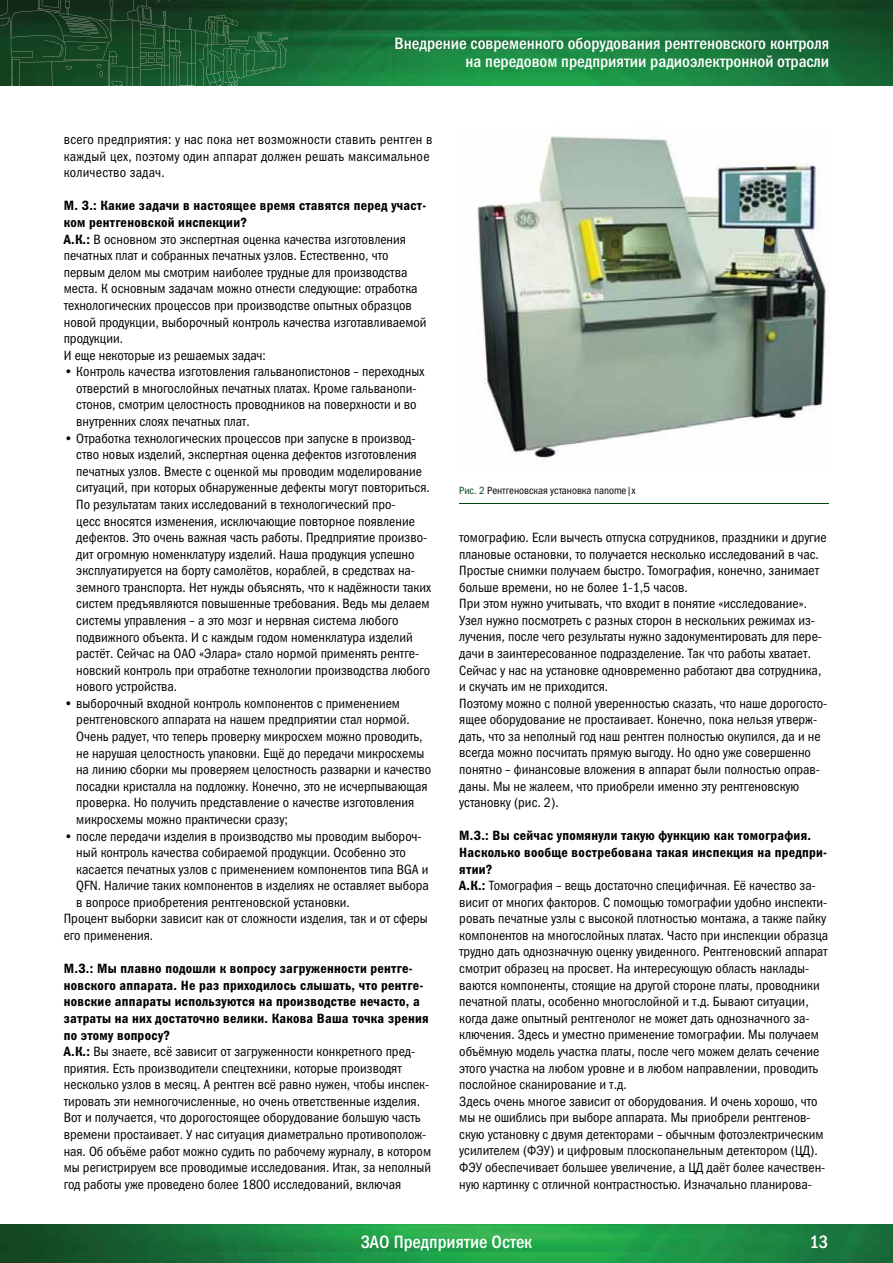
<style>
.page{position:relative;width:893px;height:1263px;background:#fff}
.page>*{position:absolute;margin:0;border:0;box-sizing:border-box;transform-origin:0 0}
.t1{font:18px "Franklin Gothic Medi Cond C";color:#fff}
.t2{font:16.5px/18px "Franklin Gothic Medi Cond C";color:#fff;text-align:right}
.t3{font:13.5px/16.6px "Franklin Gothic Book Cond C";color:#000}
.t4{font:13.5px/16.6px "Franklin Gothic Demi Cond C";letter-spacing:.02em;color:#000}
.t5{font:13.5px/16.6px "Franklin Gothic Book Cond C";letter-spacing:.02em;color:#000}
.t6{font:10.5px "Franklin Gothic Book Cond C";color:#000}
.s1{font-family:"Franklin Gothic Demi Cond C"}
.s2{color:#004712}
</style>
<div class="page">
<img style="left:0;top:1225px;width:893px;height:38px">
<img style="left:0;top:0;width:893px;height:85px">
<svg style="left:11px;top:85px;width:226px;height:1px"></svg>
<img style="left:9px;top:0;width:161px;height:85px">
<img style="left:0;top:0;width:7px;height:16px">
<svg style="left:0;top:16px;width:10px;height:10px"></svg>
<hr style="left:459px;top:503px;width:370px;height:1px;background:#004712">
<img style="left:477px;top:135px;width:352px;height:323px">
<p class="t2" style="left:395px;top:34px;width:436px">Внедрение современного оборудования рентгеновского контроля на передовом предприятии радиоэлектронной отрасли</p>
<p class="t5" style="left:64px;top:131px;width:370px">всего предприятия: у нас пока нет возможности ставить рентген в каждый цех, поэтому один аппарат должен решать максимальное количество задач.</p>
<p class="t4" style="left:64px;top:197px;width:364px">М. З.: Какие задачи в настоящее время ставятся перед участ&shy;ком рентгеновской инспекции?</p>
<p class="t3" style="left:64px;top:231px;width:364px"><span class="s1">А.К.:</span> В основном это экспертная оценка качества изготовления печатных плат и собранных печатных узлов. Естественно, что первым делом мы смотрим наиболее трудные для производства места. К основным задачам можно отнести следующие: отработка технологических процессов при производстве опытных образцов новой продукции, выборочный контроль качества изготавливаемой продукции.<br>И еще некоторые из решаемых задач:</p>
<p class="t3" style="left:76px;top:363px;width:350px;text-indent:-13px">• Контроль качества изготовления гальванопистонов – переходных отверстий в многослойных печатных платах. Кроме гальванопи&shy;стонов, смотрим целостность проводников на поверхности и во внутренних слоях печатных плат.</p>
<p class="t3" style="left:76px;top:430px;width:356px;text-indent:-13px">• Отработка технологических процессов при запуске в производ&shy;ство новых изделий, экспертная оценка дефектов изготовления печатных узлов. Вместе с оценкой мы проводим моделирование ситуаций, при которых обнаруженные дефекты могут повториться.<br>По результатам таких исследований в технологический про-<br>цесс вносятся изменения, исключающие повторное появление дефектов. Это очень важная часть работы. Предприятие произво&shy;дит огромную номенклатуру изделий. Наша продукция успешно эксплуатируется на борту самолётов, кораблей, в средствах на&shy;земного транспорта. Нет нужды объяснять, что к надёжности таких систем предъявляются повышенные требования. Ведь мы делаем системы управления – а это мозг и нервная система любого подвижного объекта. И с каждым годом номенклатура изделий растёт. Сейчас на ОАО «Элара» стало нормой применять рентге&shy;новский контроль при отработке технологии производства любого нового устройства.</p>
<p class="t3" style="left:76px;top:695px;width:356px;text-indent:-13px">• выборочный входной контроль компонентов с применением рентгеновского аппарата на нашем предприятии стал нормой.<br>Очень радует, что теперь проверку микросхем можно проводить, не нарушая целостность упаковки. Ещё до передачи микросхемы на линию сборки мы проверяем целостность разварки и качество посадки кристалла на подложку. Конечно, это не исчерпывающая проверка. Но получить представление о качестве изготовления микросхемы можно практически сразу;</p>
<p class="t3" style="left:64px;top:827px;width:359px">• после передачи изделия в производство мы проводим выбороч-</p>
<p class="t3" style="left:76px;top:844px;width:331px">ный контроль качества собираемой продукции. Особенно это</p>
<p class="t3" style="left:76px;top:861px;width:354px">касается печатных узлов с применением компонентов типа BGA и</p>
<p class="t3" style="left:76px;top:877px;width:354px">QFN. Наличие таких компонентов в изделиях не оставляет выбора</p>
<p class="t3" style="left:76px;top:894px;width:275px">в вопросе приобретения рентгеновской установки.</p>
<p class="t3" style="left:64px;top:910px;width:366px">Процент выборки зависит как от сложности изделия, так и от сферы</p>
<p class="t3" style="left:64px;top:927px;width:91px">его применения.</p>
<p class="t4" style="left:64px;top:960px;width:366px">М.З.: Мы плавно подошли к вопросу загруженности рентге&shy;новского аппарата. Не раз приходилось слышать, что рентге&shy;новские аппараты используются на производстве нечасто, а затраты на них достаточно велики. Какова Ваша точка зрения по этому вопросу?</p>
<p class="t3" style="left:64px;top:1043px;width:369px"><span class="s1">А.К.:</span> Вы знаете, всё зависит от загруженности конкретного пред&shy;приятия. Есть производители спецтехники, которые производят несколько узлов в месяц. А рентген всё равно нужен, чтобы инспек&shy;тировать эти немногочисленные, но очень ответственные изделия.<br>Вот и получается, что дорогостоящее оборудование большую часть времени простаивает. У нас ситуация диаметрально противополож&shy;ная. Об объёме работ можно судить по рабочему журналу, в котором мы регистрируем все проводимые исследования. Итак, за неполный год работы уже проведено более 1800 исследований, включая</p>
<p class="t6" style="left:459px;top:485px;width:178px"><span class="s2">Рис. 2</span> Рентгеновская установка nanome|x</p>
<p class="t3" style="left:459px;top:529px;width:369px">томографию. Если вычесть отпуска сотрудников, праздники и другие плановые остановки, то получается несколько исследований в час.<br>Простые снимки получаем быстро. Томография, конечно, занимает больше времени, но не более 1-1,5 часов.<br>При этом нужно учитывать, что входит в понятие «исследование».<br>Узел нужно посмотреть с разных сторон в нескольких режимах из&shy;лучения, после чего результаты нужно задокументировать для пере&shy;дачи в заинтересованное подразделение. Так что работы хватает.<br>Сейчас у нас на установке одновременно работают два сотрудника, и скучать им не приходится.<br>Поэтому можно с полной уверенностью сказать, что наше дорогосто&shy;ящее оборудование не простаивает. Конечно, пока нельзя утверж&shy;дать, что за неполный год наш рентген полностью окупился, да и не всегда можно посчитать прямую выгоду. Но одно уже совершенно понятно – финансовые вложения в аппарат были полностью оправ&shy;даны. Мы не жалеем, что приобрели именно эту рентгеновскую установку (рис. 2).</p>
<p class="t4" style="left:459px;top:827px;width:369px">М.З.: Вы сейчас упомянули такую функцию как томография.<br>Насколько вообще востребована такая инспекция на предпри&shy;ятии?</p>
<p class="t3" style="left:459px;top:877px;width:371px"><span class="s1">А.К.:</span> Томография – вещь достаточно специфичная. Её качество за&shy;висит от многих факторов. С помощью томографии удобно инспекти&shy;ровать печатные узлы с высокой плотностью монтажа, а также пайку компонентов на многослойных платах. Часто при инспекции образца трудно дать однозначную оценку увиденного. Рентгеновский аппарат смотрит образец на просвет. На интересующую область наклады&shy;ваются компоненты, стоящие на другой стороне платы, проводники печатной платы, особенно многослойной и т.д. Бывают ситуации, когда даже опытный рентгенолог не может дать однозначного за&shy;ключения. Здесь и уместно применение томографии. Мы получаем объёмную модель участка платы, после чего можем делать сечение этого участка на любом уровне и в любом направлении, проводить послойное сканирование и т.д.<br>Здесь очень многое зависит от оборудования. И очень хорошо, что мы не ошиблись при выборе аппарата. Мы приобрели рентгенов&shy;скую установку с двумя детекторами – обычным фотоэлектрическим усилителем (ФЭУ) и цифровым плоскопанельным детектором (ЦД).<br>ФЭУ обеспечивает большее увеличение, а ЦД даёт более качествен&shy;ную картинку с отличной контрастностью. Изначально планирова-</p>
<h1 class="t1" style="left:361px;top:1232px;width:173px">ЗАО Предприятие Остек</h1>
<h1 class="t1" style="left:809px;top:1232px;width:20px">13</h1>
</div>
